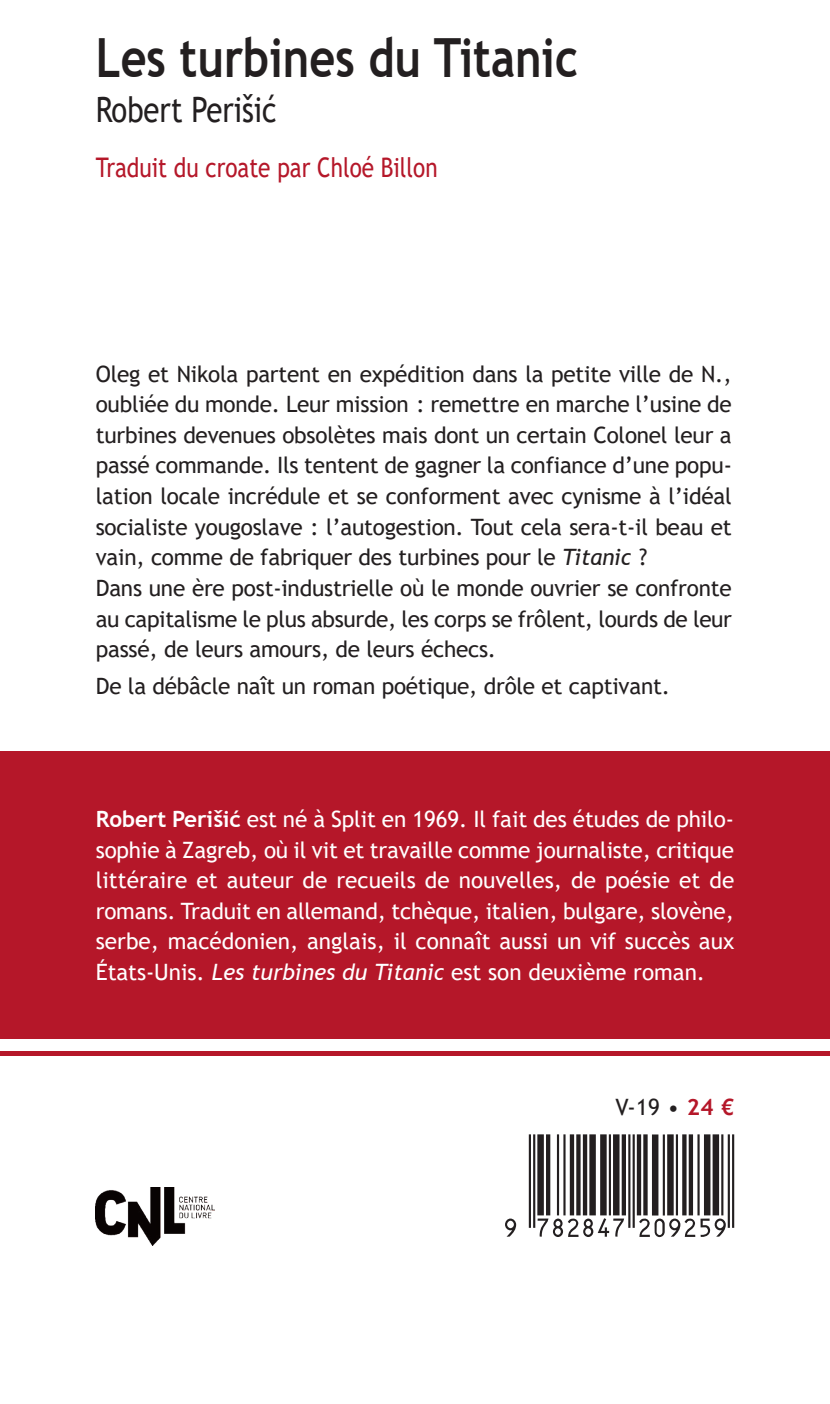
<style>
.page{position:relative;width:830px;height:1404px;background:#fff}
.page>*{position:absolute;margin:0;border:0;box-sizing:border-box;transform-origin:0 0}
.t1{font:108px "Ean P48 Lfz";color:#231f20}
.t2{font:700 54px "Trebuchet MS";color:#231f20;scale:.83 1}
.t3{font:35.1px "Trebuchet MS";color:#231f20;scale:.83 1}
.t4{font:27px "Trebuchet MS";color:#b51729;scale:.83 1}
.t5{font:22.5px/30.6px "Trebuchet MS";letter-spacing:-.01em;color:#231f20}
.t6{font:22.5px/30.6px "Trebuchet MS";color:#fff;text-align:justify}
.s1{font-style:italic}
.s2{font-weight:700}
.s3{font-weight:700;color:#b51729}
</style>
<div class="page">
<div style="left:0;top:751px;width:829px;height:287px;background:#b51729"></div>
<hr style="left:0;top:1051px;width:829px;height:4px;background:#b51729">
<img style="left:96px;top:1187px;width:119px;height:58px">
<p class="t2" style="left:96px;top:24px;width:582px">Les turbines du Titanic</p>
<p class="t3" style="left:96px;top:87px;width:219px">Robert Perišić</p>
<p class="t4" style="left:96px;top:151px;width:413px">Traduit du croate par Chloé Billon</p>
<p class="t5" style="left:96px;top:358px;width:637px">Oleg et Nikola partent en expédition dans la petite ville de N., oubliée du monde. Leur mission : remettre en marche l’usine de turbines devenues obsolètes mais dont un certain Colonel leur a passé commande. Ils tentent de gagner la confiance d’une popu&shy;lation locale incrédule et se conforment avec cynisme à l’idéal socialiste yougoslave : l’autogestion. Tout cela sera-t-il beau et vain, comme de fabriquer des turbines pour le <span class="s1">Titanic</span> ?<br>Dans une ère post-industrielle où le monde ouvrier se confronte au capitalisme le plus absurde, les corps se frôlent, lourds de leur passé, de leurs amours, de leurs échecs.</p>
<p class="t5" style="left:96px;top:670px;width:575px">De la débâcle naît un roman poétique, drôle et captivant.</p>
<p class="t6" style="left:96px;top:803px;width:639px"><span class="s2">Robert Perišić</span> est né à Split en 1969. Il fait des études de philo&shy;sophie à Zagreb, où il vit et travaille comme journaliste, critique littéraire et auteur de recueils de nouvelles, de poésie et de romans. Traduit en allemand, tchèque, italien, bulgare, slovène, serbe, macédonien, anglais, il connaît aussi un vif succès aux États-Unis. <span class="s1">Les turbines du Titanic</span> est son deuxième roman.</p>
<p class="t5" style="left:615px;top:1091px;width:120px">V-19 • <span class="s3">24 €</span></p>
<p class="t1" style="left:505px;top:1134px;width:230px">9:HSMIOH=WU^WZ^:</p>
</div>
